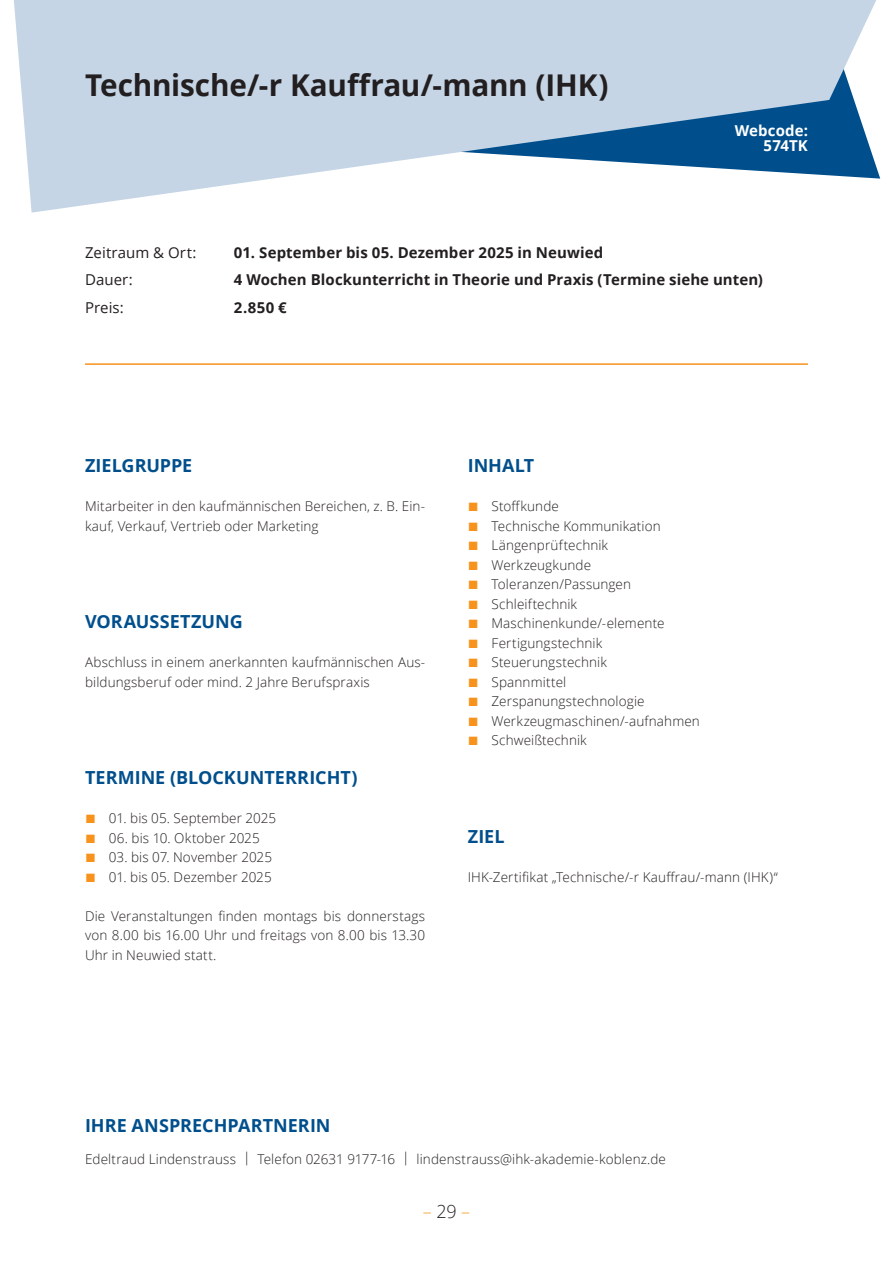
<style>
.page{position:relative;width:893px;height:1263px;background:#fff}
.page>*{position:absolute;margin:0;border:0;box-sizing:border-box;transform-origin:0 0}
.t1{font:700 30px "Open Sans";letter-spacing:-.005em;color:#231f20}
.t2{font:700 18px "Open Sans";color:#004f8c}
.t3{font:300 18px "Open Sans";color:#f7931d}
.t4{font:700 15px "Open Sans";letter-spacing:.005em;color:#231f20}
.t5{font:15px "Open Sans";letter-spacing:.005em;color:#231f20}
.t6{font:700 15px/15px "Open Sans";letter-spacing:.005em;color:#fff;text-align:right}
.t7{font:300 13.5px/19.5px "Open Sans";letter-spacing:.01em;color:#231f20}
.s1{font-family:"Arial";font-weight:400;font-size:18px;color:#f7931d}
.s2{color:#231f20}
</style>
<div class="page">
<svg style="left:14px;top:0;width:867px;height:213px;fill:#c5d5e5"></svg>
<hr style="left:85px;top:363px;width:723px;height:2px;background:#f7931d">
<h1 class="t1" style="left:85px;top:64px;width:525px">Technische/-r Kauffrau/-mann (IHK)</h1>
<p class="t6" style="left:735px;top:123px;width:75px">Webcode:<br>574TK</p>
<p class="t5" style="left:85px;top:242px;width:113px">Zeitraum &amp; Ort:</p>
<p class="t4" style="left:234px;top:242px;width:371px">01. September bis 05. Dezember 2025 in Neuwied</p>
<p class="t5" style="left:85px;top:270px;width:49px">Dauer:</p>
<p class="t4" style="left:234px;top:269px;width:531px">4 Wochen Blockunterricht in Theorie und Praxis (Termine siehe unten)</p>
<p class="t5" style="left:85px;top:297px;width:40px">Preis:</p>
<p class="t4" style="left:234px;top:297px;width:54px">2.850 €</p>
<h2 class="t2" style="left:85px;top:453px;width:109px">ZIELGRUPPE</h2>
<p class="t7" style="left:85px;top:496px;width:342px">Mitarbeiter in den kaufmännischen Bereichen, z. B. Ein&shy;kauf, Verkauf, Vertrieb oder Marketing</p>
<h2 class="t2" style="left:85px;top:609px;width:159px">VORAUSSETZUNG</h2>
<p class="t7" style="left:85px;top:652px;width:342px">Abschluss in einem anerkannten kaufmännischen Aus&shy;bildungsberuf oder mind. 2 Jahre Berufspraxis</p>
<h2 class="t2" style="left:85px;top:765px;width:274px">TERMINE (BLOCKUNTERRICHT)</h2>
<p class="t7" style="left:85px;top:808px;width:193px"><span class="s1">■</span> 01. bis 05. September 2025</p>
<p class="t7" style="left:85px;top:828px;width:176px"><span class="s1">■</span> 06. bis 10. Oktober 2025</p>
<p class="t7" style="left:85px;top:847px;width:189px"><span class="s1">■</span> 03. bis 07. November 2025</p>
<p class="t7" style="left:85px;top:867px;width:188px"><span class="s1">■</span> 01. bis 05. Dezember 2025</p>
<p class="t7" style="left:85px;top:906px;width:342px;text-align:justify">Die Veranstaltungen finden montags bis donnerstags von 8.00 bis 16.00 Uhr und freitags von 8.00 bis 13.30<br>Uhr in Neuwied statt.</p>
<h2 class="t2" style="left:468px;top:453px;width:68px">INHALT</h2>
<p class="t7" style="left:468px;top:496px;width:93px"><span class="s1">■</span> Stoffkunde</p>
<p class="t7" style="left:468px;top:516px;width:195px"><span class="s1">■</span> Technische Kommunikation</p>
<p class="t7" style="left:468px;top:535px;width:142px"><span class="s1">■</span> Längenprüftechnik</p>
<p class="t7" style="left:468px;top:555px;width:125px"><span class="s1">■</span> Werkzeugkunde</p>
<p class="t7" style="left:468px;top:574px;width:165px"><span class="s1">■</span> Toleranzen/Passungen</p>
<p class="t7" style="left:468px;top:594px;width:111px"><span class="s1">■</span> Schleiftechnik</p>
<p class="t7" style="left:468px;top:613px;width:198px"><span class="s1">■</span> Maschinenkunde/-elemente</p>
<p class="t7" style="left:468px;top:633px;width:136px"><span class="s1">■</span> Fertigungstechnik</p>
<p class="t7" style="left:468px;top:652px;width:141px"><span class="s1">■</span> Steuerungstechnik</p>
<p class="t7" style="left:468px;top:672px;width:100px"><span class="s1">■</span> Spannmittel</p>
<p class="t7" style="left:468px;top:691px;width:178px"><span class="s1">■</span> Zerspanungstechnologie</p>
<p class="t7" style="left:468px;top:711px;width:234px"><span class="s1">■</span> Werkzeugmaschinen/-aufnahmen</p>
<p class="t7" style="left:468px;top:730px;width:121px"><span class="s1">■</span> Schweißtechnik</p>
<h2 class="t2" style="left:468px;top:824px;width:38px">ZIEL</h2>
<p class="t7" style="left:468px;top:867px;width:311px">IHK-Zertifikat „Technische/-r Kauffrau/-mann (IHK)“</p>
<h2 class="t2" style="left:85px;top:1112px;width:247px">IHRE ANSPRECHPARTNERIN</h2>
<p class="t7" style="left:85px;top:1149px;width:582px">Edeltraud Lindenstrauss | Telefon 02631 9177-16 | lindenstrauss@ihk-akademie-koblenz.de</p>
<h2 class="t3" style="left:423px;top:1199px;width:49px">– <span class="s2">29</span> –</h2>
</div>
